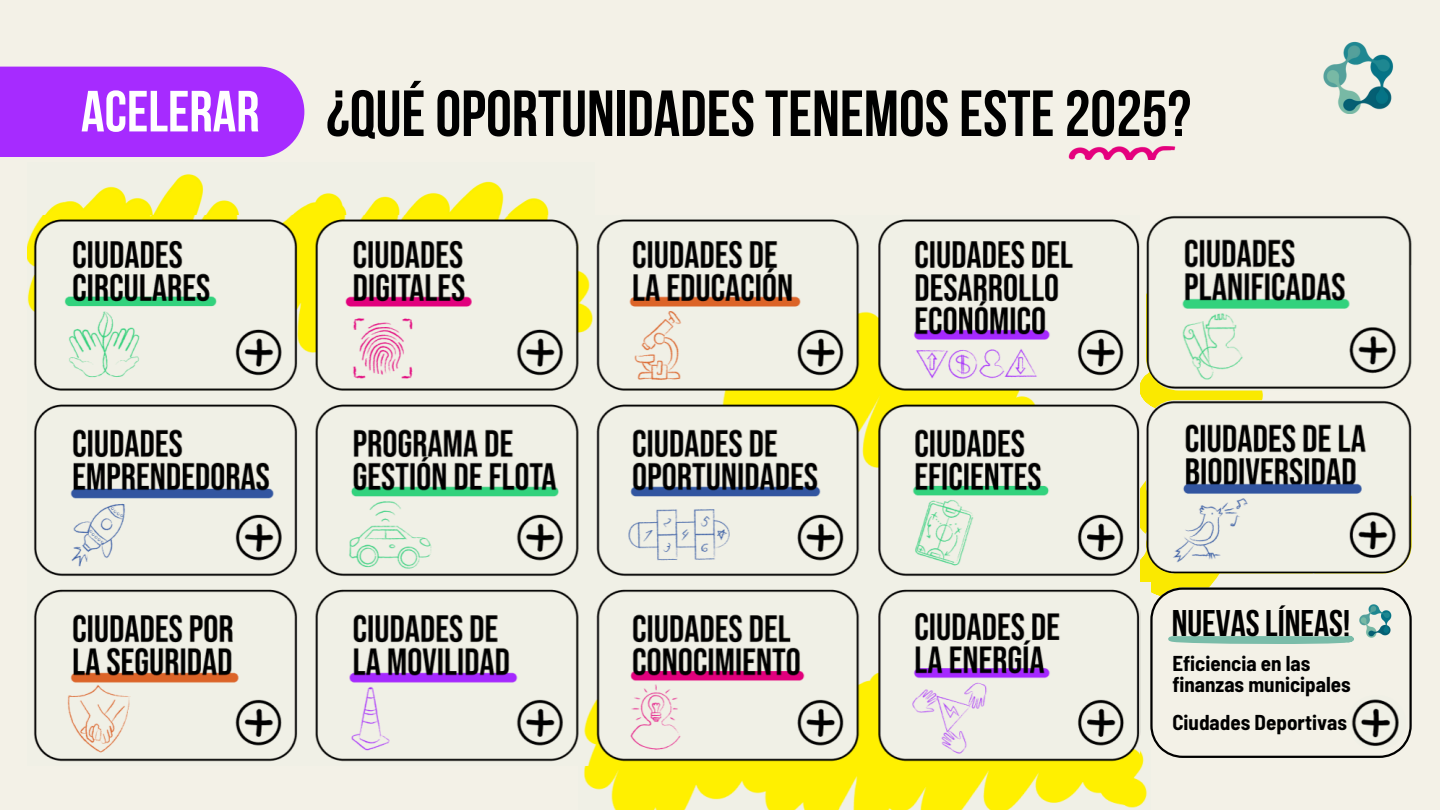
<style>
.page{position:relative;width:1440px;height:810px;background:#f3f1e7}
.page>*{position:absolute;margin:0;border:0;box-sizing:border-box;transform-origin:0 0}
.t1{font:700 65px "Bebas Neue";color:#000}
.t2{font:700 58px "Bebas Neue";color:#fff}
.t3{font:700 37px "Bebas Neue";color:#000}
.t4{font:700 semi-condensed 21px/21px "Barlow";color:#000}
</style>
<div class="page">
<img style="left:1068px;top:146px;width:108px;height:14px">
<div style="left:0;top:67px;width:304px;height:90px;background:#a62bff"></div>
<img style="left:584px;top:758px;width:563px;height:52px">
<img style="left:45px;top:174px;width:504px;height:41px">
<img style="left:28px;top:215px;width:1111px;height:551px">
<img style="left:1146px;top:212px;width:267px;height:179px;border-radius:33px">
<svg style="left:1133px;top:304px;width:279px;height:454px"></svg>
<img style="left:1323px;top:41px;width:71px;height:73px">
<h1 class="t2" style="left:81px;top:88px;width:180px">ACELERAR</h1>
<h2 class="t1" style="left:326px;top:87px;width:866px">¿QUÉOPORTUNIDADESTENEMOSESTE2025?</h2>
<p class="t3" style="left:1172px;top:609px;width:180px">NUEVAS LÍNEAS!</p>
<p class="t4" style="left:1172px;top:652px;width:180px">Eficiencia en las finanzas municipales</p>
<p class="t4" style="left:1172px;top:711px;width:176px">Ciudades Deportivas</p>
</div>
